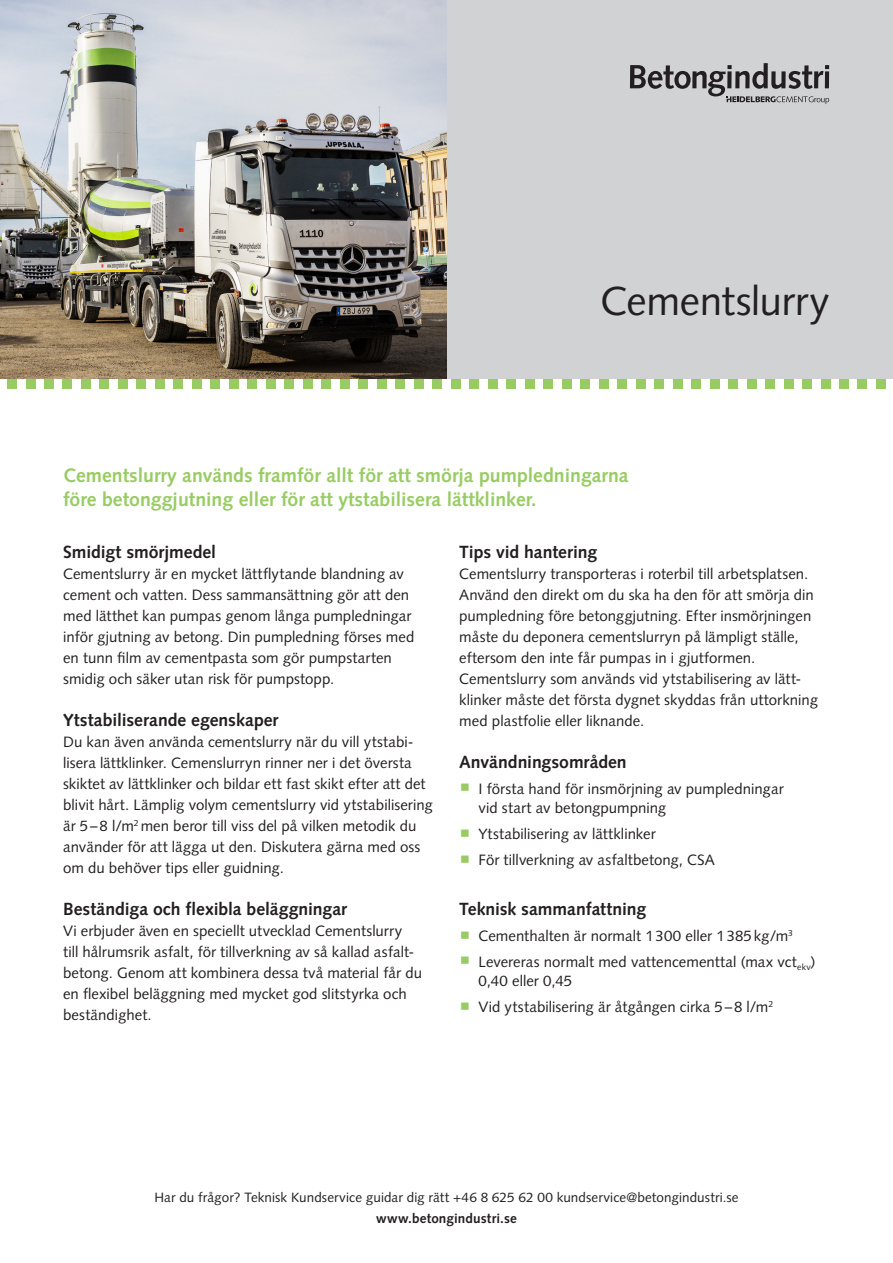
<style>
.page{position:relative;width:893px;height:1263px;background:#fff}
.page>*{position:absolute;margin:0;border:0;box-sizing:border-box;transform-origin:0 0}
.BI_Rubrik_huvud{font:40.5px "Syntax LT Std";letter-spacing:-.01em;color:#231f20}
.BI_Ingress{font:700 19.5px/24px "Syntax LT Std";color:#98cc63}
.BI_Mellanrubrik{font:700 17.7px "Syntax LT Std";letter-spacing:-.005em;color:#231f20}
.BI_Brödtext{font:15px/21px "Syntax LT Std";color:#231f20}
.t1{font:13.5px "Syntax LT Std";letter-spacing:.005em;color:#231f20}
.t2{font:700 13.5px "Syntax LT Std";letter-spacing:.01em;color:#231f20}
.s1{font-family:"Verdana";font-size:33px;color:#98cc63}
</style>
<div class="page">
<div style="left:0;top:0;width:893px;height:379px;background:#d1d2d4"></div>
<svg style="left:630px;top:63px;width:199px;height:41px"></svg>
<div style="left:562px;top:379px;width:9px;height:9px;background:#98cc63"></div>
<div style="left:580px;top:379px;width:10px;height:9px;background:#98cc63"></div>
<div style="left:599px;top:379px;width:9px;height:9px;background:#98cc63"></div>
<div style="left:617px;top:379px;width:10px;height:9px;background:#98cc63"></div>
<div style="left:7px;top:379px;width:10px;height:9px;background:#98cc63"></div>
<div style="left:636px;top:379px;width:9px;height:9px;background:#98cc63"></div>
<div style="left:26px;top:379px;width:9px;height:9px;background:#98cc63"></div>
<div style="left:654px;top:379px;width:10px;height:9px;background:#98cc63"></div>
<div style="left:44px;top:379px;width:10px;height:9px;background:#98cc63"></div>
<div style="left:673px;top:379px;width:9px;height:9px;background:#98cc63"></div>
<div style="left:63px;top:379px;width:9px;height:9px;background:#98cc63"></div>
<div style="left:691px;top:379px;width:10px;height:9px;background:#98cc63"></div>
<div style="left:81px;top:379px;width:10px;height:9px;background:#98cc63"></div>
<div style="left:710px;top:379px;width:9px;height:9px;background:#98cc63"></div>
<div style="left:100px;top:379px;width:9px;height:9px;background:#98cc63"></div>
<div style="left:728px;top:379px;width:10px;height:9px;background:#98cc63"></div>
<div style="left:118px;top:379px;width:10px;height:9px;background:#98cc63"></div>
<div style="left:747px;top:379px;width:9px;height:9px;background:#98cc63"></div>
<div style="left:137px;top:379px;width:9px;height:9px;background:#98cc63"></div>
<div style="left:765px;top:379px;width:10px;height:9px;background:#98cc63"></div>
<div style="left:155px;top:379px;width:10px;height:9px;background:#98cc63"></div>
<div style="left:784px;top:379px;width:9px;height:9px;background:#98cc63"></div>
<div style="left:174px;top:379px;width:9px;height:9px;background:#98cc63"></div>
<div style="left:802px;top:379px;width:10px;height:9px;background:#98cc63"></div>
<div style="left:192px;top:379px;width:10px;height:9px;background:#98cc63"></div>
<div style="left:821px;top:379px;width:9px;height:9px;background:#98cc63"></div>
<div style="left:211px;top:379px;width:9px;height:9px;background:#98cc63"></div>
<div style="left:839px;top:379px;width:10px;height:9px;background:#98cc63"></div>
<div style="left:229px;top:379px;width:9px;height:9px;background:#98cc63"></div>
<div style="left:858px;top:379px;width:9px;height:9px;background:#98cc63"></div>
<div style="left:248px;top:379px;width:9px;height:9px;background:#98cc63"></div>
<div style="left:876px;top:379px;width:10px;height:9px;background:#98cc63"></div>
<div style="left:266px;top:379px;width:9px;height:9px;background:#98cc63"></div>
<div style="left:285px;top:379px;width:9px;height:9px;background:#98cc63"></div>
<div style="left:303px;top:379px;width:9px;height:9px;background:#98cc63"></div>
<div style="left:322px;top:379px;width:9px;height:9px;background:#98cc63"></div>
<div style="left:340px;top:379px;width:9px;height:9px;background:#98cc63"></div>
<div style="left:359px;top:379px;width:9px;height:9px;background:#98cc63"></div>
<div style="left:377px;top:379px;width:9px;height:9px;background:#98cc63"></div>
<div style="left:396px;top:379px;width:9px;height:9px;background:#98cc63"></div>
<div style="left:414px;top:379px;width:9px;height:9px;background:#98cc63"></div>
<div style="left:433px;top:379px;width:9px;height:9px;background:#98cc63"></div>
<div style="left:451px;top:379px;width:9px;height:9px;background:#98cc63"></div>
<div style="left:470px;top:379px;width:9px;height:9px;background:#98cc63"></div>
<div style="left:488px;top:379px;width:9px;height:9px;background:#98cc63"></div>
<div style="left:507px;top:379px;width:9px;height:9px;background:#98cc63"></div>
<div style="left:525px;top:379px;width:9px;height:9px;background:#98cc63"></div>
<div style="left:544px;top:379px;width:9px;height:9px;background:#98cc63"></div>
<img style="left:0;top:0;width:446px;height:379px">
<p class="BI_Rubrik_huvud" style="left:600px;top:277px;width:231px">Cementslurry</p>
<p class="BI_Ingress" style="left:63px;top:463px;width:567px">Cementslurry används framför allt för att smörja pumpledningarna före betonggjutning eller för att ytstabilisera lättklinker.</p>
<p class="BI_Mellanrubrik" style="left:63px;top:542px;width:154px">Smidigt smörjmedel</p>
<p class="BI_Brödtext" style="left:63px;top:563px;width:353px">Cementslurry är en mycket lättflytande blandning av cement och vatten. Dess sammansättning gör att den med lätthet kan pumpas genom långa pumpledningar inför gjutning av betong. Din pumpledning förses med en tunn film av cementpasta som gör pumpstarten smidig och säker utan risk för pumpstopp.</p>
<p class="BI_Mellanrubrik" style="left:63px;top:710px;width:217px">Ytstabiliserande egenskaper</p>
<p class="BI_Brödtext" style="left:63px;top:731px;width:371px">Du kan även använda cementslurry när du vill ytstabi&shy;lisera lättklinker. Cemenslurryn rinner ner i det översta skiktet av lättklinker och bildar ett fast skikt efter att det blivit hårt. Lämplig volym cementslurry vid ytstabilisering är 5–8 l/m<sup>2</sup> men beror till viss del på vilken metodik du använder för att lägga ut den. Diskutera gärna med oss om du behöver tips eller guidning.</p>
<p class="BI_Mellanrubrik" style="left:63px;top:899px;width:286px">Beständiga och flexibla beläggningar</p>
<p class="BI_Brödtext" style="left:63px;top:920px;width:360px">Vi erbjuder även en speciellt utvecklad Cementslurry<br>till hålrumsrik asfalt, för tillverkning av så kallad asfalt&shy;betong. Genom att kombinera dessa två material får du en flexibel beläggning med mycket god slitstyrka och beständighet.</p>
<p class="BI_Mellanrubrik" style="left:459px;top:542px;width:139px">Tips vid hantering</p>
<p class="BI_Brödtext" style="left:459px;top:563px;width:360px">Cementslurry transporteras i roterbil till arbetsplatsen.<br>Använd den direkt om du ska ha den för att smörja din pumpledning före betonggjutning. Efter insmörjningen måste du deponera cementslurryn på lämpligt ställe, eftersom den inte får pumpas in i gjutformen.<br>Cementslurry som används vid ytstabilisering av lätt&shy;klinker måste det första dygnet skyddas från uttorkning med plastfolie eller liknande.</p>
<p class="BI_Mellanrubrik" style="left:459px;top:752px;width:169px">Användningsområden</p>
<p class="BI_Brödtext" style="left:478px;top:779px;width:307px;line-height:19.5px;text-indent:-19px"><span class="s1">▪</span> I första hand för insmörjning av pumpledningar vid start av betongpumpning</p>
<p class="BI_Brödtext" style="left:459px;top:824px;width:198px"><span class="s1">▪</span> Ytstabilisering av lättklinker</p>
<p class="BI_Brödtext" style="left:459px;top:849px;width:257px"><span class="s1">▪</span> För tillverkning av asfaltbetong, CSA</p>
<p class="BI_Mellanrubrik" style="left:459px;top:899px;width:189px">Teknisk sammanfattning</p>
<p class="BI_Brödtext" style="left:459px;top:925px;width:335px"><span class="s1">▪</span> Cementhalten är normalt 1300 eller 1385kg/m<sup>3</sup></p>
<p class="BI_Brödtext" style="left:478px;top:952px;width:338px;line-height:19.5px;text-indent:-19px"><span class="s1">▪</span> Levereras normalt med vattencementtal (max vct<sub>ekv</sub>)<br>0,40 eller 0,45</p>
<p class="BI_Brödtext" style="left:459px;top:996px;width:316px"><span class="s1">▪</span> Vid ytstabilisering är åtgången cirka 5–8 l/m<sup>2</sup></p>
<p class="t1" style="left:154px;top:1189px;width:586px">Har du frågor? Teknisk Kundservice guidar dig rätt +46 8 625 62 00 kundservice@betongindustri.se</p>
<p class="t2" style="left:376px;top:1210px;width:142px">www.betongindustri.se</p>
</div>
